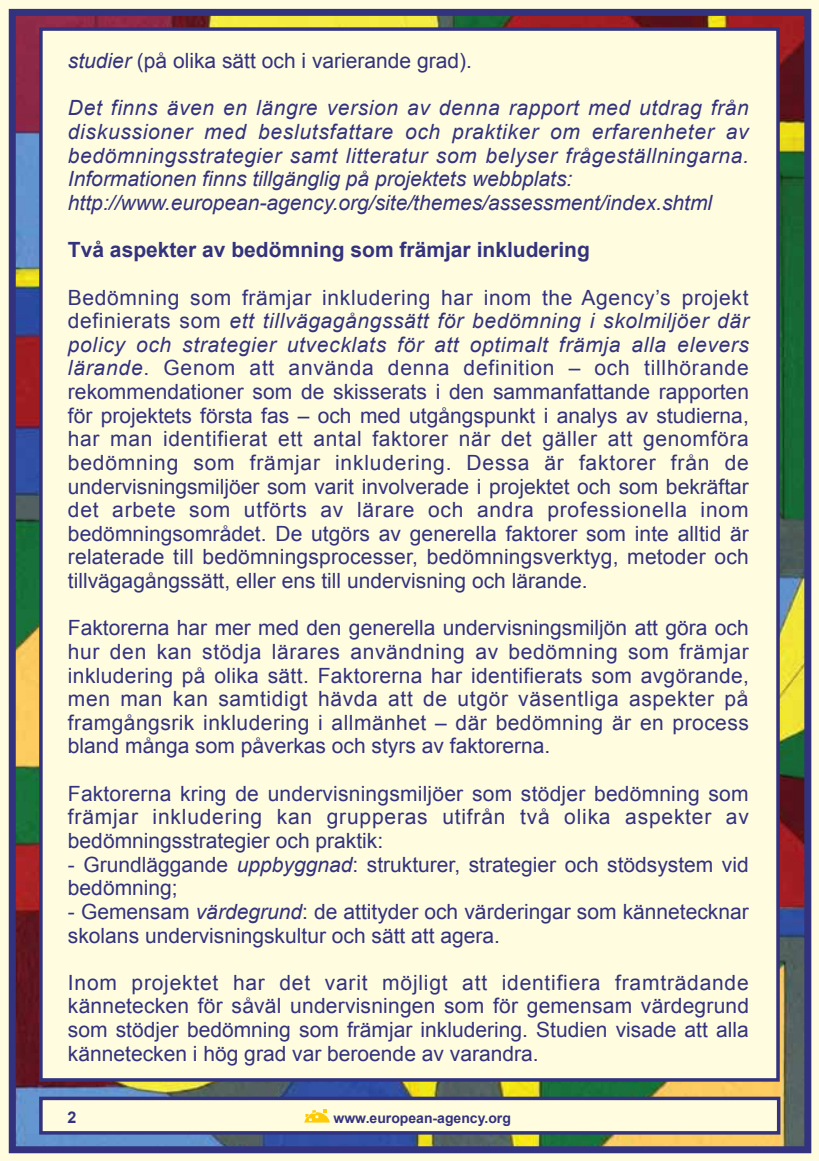
<style>
.page{position:relative;width:819px;height:1161px;background:#fff}
.page>*{position:absolute;margin:0;border:0;box-sizing:border-box;transform-origin:0 0}
.t1{font:21px/23.6px "Arial";color:#32327f;text-align:justify}
.t2{font:italic 21px/23.6px "Arial";letter-spacing:.03em;color:#32327f}
.t3{font:700 21px "Arial";color:#32327f}
.t4{font:700 16.1px "Arial";color:#32327f}
.t5{font:700 14px "Arial";color:#32327f}
.s1{font-style:italic}
</style>
<div class="page">
<img style="left:17px;top:17px;width:786px;height:1128px">
<div style="left:0;top:0;width:819px;height:12px;background:#fffcdf"></div>
<div style="left:807px;top:0;width:12px;height:1161px;background:#fffcdf"></div>
<div style="left:0;top:1150px;width:819px;height:11px;background:#fffcdf"></div>
<div style="left:0;top:0;width:12px;height:1161px;background:#fffcdf"></div>
<div style="left:9px;top:9px;width:802px;height:1144px;border:7px solid #32327f"></div>
<div style="left:39px;top:27px;width:740px;height:1054px;background:#fffcdf;border:4px solid #32327f"></div>
<div style="left:39px;top:1096px;width:741px;height:38px;background:#fffcdf;border:4px solid #32327f"></div>
<svg style="left:304px;top:1109px;width:26px;height:13px"></svg>
<p class="t1" style="left:68px;top:49px;width:405px"><span class="s1">studier</span> (på olika sätt och i varierande grad).</p>
<p class="t2" style="left:68px;top:97px;width:682px">Det finns även en längre version av denna rapport med utdrag från diskussioner med beslutsfattare och praktiker om erfarenheter av bedömningsstrategier samt litteratur som belyser frågeställningarna.<br>Informationen finns tillgänglig på projektets webbplats: http://www.european-agency.org/site/themes/assessment/index.shtml</p>
<p class="t3" style="left:68px;top:236px;width:523px">Två aspekter av bedömning som främjar inkludering</p>
<p class="t1" style="left:68px;top:285px;width:682px">Bedömning som främjar inkludering har inom the Agency’s projekt definierats som <span class="s1">ett tillvägagångssätt för bedömning i skolmiljöer där policy och strategier utvecklats för att optimalt främja alla elevers lärande</span>. Genom att använda denna definition – och tillhörande rekommendationer som de skisserats i den sammanfattande rapporten för projektets första fas – och med utgångspunkt i analys av studierna, har man identifierat ett antal faktorer när det gäller att genomföra bedömning som främjar inkludering. Dessa är faktorer från de undervisningsmiljöer som varit involverade i projektet och som bekräftar det arbete som utförts av lärare och andra professionella inom bedömningsområdet. De utgörs av generella faktorer som inte alltid är relaterade till bedömningsprocesser, bedömningsverktyg, metoder och tillvägagångssätt, eller ens till undervisning och lärande.</p>
<p class="t1" style="left:68px;top:616px;width:682px">Faktorerna har mer med den generella undervisningsmiljön att göra och hur den kan stödja lärares användning av bedömning som främjar inkludering på olika sätt. Faktorerna har identifierats som avgörande, men man kan samtidigt hävda att de utgör väsentliga aspekter på framgångsrik inkludering i allmänhet – där bedömning är en process bland många som påverkas och styrs av faktorerna.</p>
<p class="t1" style="left:68px;top:782px;width:682px">Faktorerna kring de undervisningsmiljöer som stödjer bedömning som främjar inkludering kan grupperas utifrån två olika aspekter av bedömningsstrategier och praktik:</p>
<p class="t1" style="left:68px;top:852px;width:682px">- Grundläggande <span class="s1">uppbyggnad</span>: strukturer, strategier och stödsystem vid bedömning;</p>
<p class="t1" style="left:68px;top:900px;width:682px">- Gemensam <span class="s1">värdegrund</span>: de attityder och värderingar som kännetecknar skolans undervisningskultur och sätt att agera.</p>
<p class="t1" style="left:68px;top:971px;width:682px">Inom projektet har det varit möjligt att identifiera framträdande kännetecken för såväl undervisningen som för gemensam värdegrund som stödjer bedömning som främjar inkludering. Studien visade att alla kännetecken i hög grad var beroende av varandra.</p>
<p class="t4" style="left:67px;top:1106px;width:10px">2</p>
<p class="t5" style="left:333px;top:1108px;width:179px">www.european-agency.org</p>
</div>
